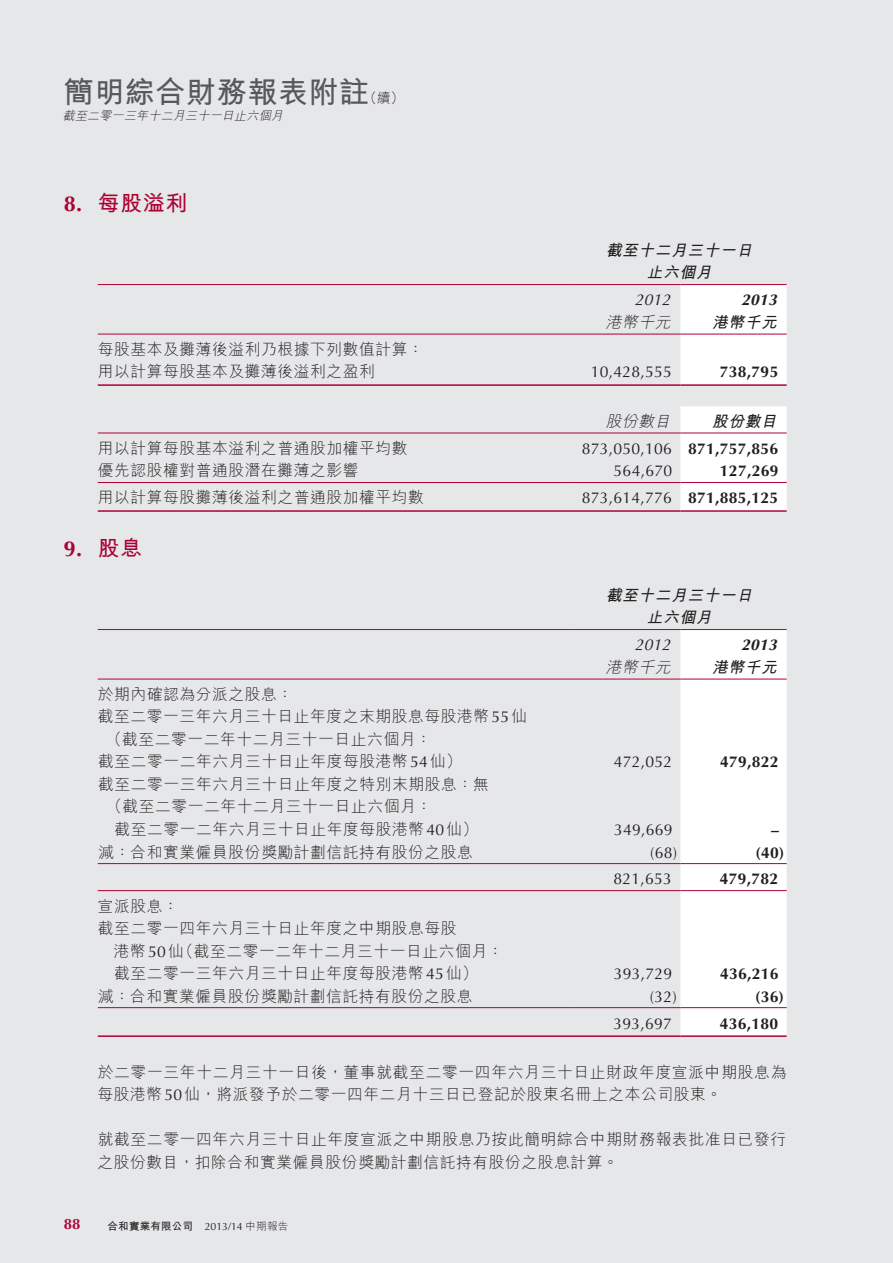
<style>
.page{position:relative;width:893px;height:1263px;background:#e6e7e9}
.page>*{position:absolute;margin:0;border:0;box-sizing:border-box;transform-origin:0 0}
.t1{font:700 30px "M Hei HK";letter-spacing:.02em;color:#57585a}
.t2{font:700 21.75px "M Hei HK";color:#ab0333}
.t3{font:700 21.75px "Optima LT Std";color:#ab0333}
.t4{font:300 15.75px/22.5px "M Hei HK";letter-spacing:.035em;color:#231f20}
.t5{font:15.75px "Optima LT Std";letter-spacing:.015em;color:#231f20}
.t6{font:700 15.75px "Optima LT Std";letter-spacing:.015em;color:#231f20}
.t7{font:italic 700 15.75px/22.5px "M Hei HK";color:#231f20;text-align:center}
.t8{font:italic 300 15.75px "M Hei HK";color:#231f20}
.t9{font:italic 15.75px "Optima LT Std";color:#231f20}
.t10{font:italic 700 15.75px "Optima LT Std";color:#231f20}
.t11{font:700 15px "Optima LT Std";color:#ab0333}
.t12{font:300 13.5px "M Hei HK";color:#231f20}
.t13{font:italic 300 12px "M Hei HK";color:#231f20}
.t14{font:700 10.5px "M Hei HK";letter-spacing:.02em;color:#231f20}
.s1{font-family:"Optima LT Std"}
.s2{font-weight:700}
.s3{font-family:"M Hei HK"}
.s4{font-family:"Optima LT Std";font-weight:400}
.s5{font-weight:300}
</style>
<div class="page">
<div style="left:680px;top:285px;width:107px;height:99px;background:#fff"></div>
<hr style="left:98px;top:284px;width:476px;height:1px;background:#ab0333">
<hr style="left:574px;top:284px;width:106px;height:1px;background:#ab0333">
<hr style="left:680px;top:284px;width:107px;height:1px;background:#ab0333">
<hr style="left:98px;top:334px;width:476px;height:1px;background:#ab0333">
<hr style="left:574px;top:334px;width:106px;height:1px;background:#ab0333">
<hr style="left:680px;top:334px;width:107px;height:1px;background:#ab0333">
<hr style="left:98px;top:384px;width:476px;height:2px;background:#ab0333">
<hr style="left:574px;top:384px;width:106px;height:2px;background:#ab0333">
<hr style="left:680px;top:384px;width:107px;height:2px;background:#ab0333">
<div style="left:680px;top:406px;width:107px;height:104px;background:#fff"></div>
<hr style="left:98px;top:433px;width:476px;height:1px;background:#ab0333">
<hr style="left:574px;top:433px;width:106px;height:1px;background:#ab0333">
<hr style="left:680px;top:433px;width:107px;height:1px;background:#ab0333">
<hr style="left:98px;top:482px;width:476px;height:1px;background:#ab0333">
<hr style="left:574px;top:482px;width:106px;height:1px;background:#ab0333">
<hr style="left:680px;top:482px;width:107px;height:1px;background:#ab0333">
<hr style="left:98px;top:510px;width:476px;height:2px;background:#ab0333">
<hr style="left:574px;top:510px;width:106px;height:2px;background:#ab0333">
<hr style="left:680px;top:510px;width:107px;height:2px;background:#ab0333">
<div style="left:680px;top:630px;width:107px;height:405px;background:#fff"></div>
<hr style="left:98px;top:629px;width:476px;height:1px;background:#ab0333">
<hr style="left:574px;top:629px;width:106px;height:1px;background:#ab0333">
<hr style="left:680px;top:629px;width:107px;height:1px;background:#ab0333">
<hr style="left:98px;top:679px;width:476px;height:1px;background:#ab0333">
<hr style="left:574px;top:679px;width:106px;height:1px;background:#ab0333">
<hr style="left:680px;top:679px;width:107px;height:1px;background:#ab0333">
<hr style="left:98px;top:863px;width:476px;height:1px;background:#ab0333">
<hr style="left:574px;top:863px;width:106px;height:1px;background:#ab0333">
<hr style="left:680px;top:863px;width:107px;height:1px;background:#ab0333">
<hr style="left:98px;top:890px;width:476px;height:1px;background:#ab0333">
<hr style="left:574px;top:890px;width:106px;height:1px;background:#ab0333">
<hr style="left:680px;top:890px;width:107px;height:1px;background:#ab0333">
<hr style="left:98px;top:1007px;width:476px;height:1px;background:#ab0333">
<hr style="left:574px;top:1007px;width:106px;height:1px;background:#ab0333">
<hr style="left:680px;top:1007px;width:107px;height:1px;background:#ab0333">
<hr style="left:98px;top:1035px;width:476px;height:2px;background:#ab0333">
<hr style="left:574px;top:1035px;width:106px;height:2px;background:#ab0333">
<hr style="left:680px;top:1035px;width:107px;height:2px;background:#ab0333">
<h1 class="t1" style="left:64px;top:71px;width:307px">簡明綜合財務報表附註</h1>
<p class="t12" style="left:364px;top:91px;width:42px">（續）</p>
<p class="t13" style="left:63px;top:109px;width:224px">截至二零一三年十二月三十一日止六個月</p>
<h2 class="t2" style="left:64px;top:187px;width:125px"><span class="s1">8.</span> 每股溢利</h2>
<p class="t4" style="left:98px;top:338px;width:327px">每股基本及攤薄後溢利乃根據下列數值計算：用以計算每股基本及攤薄後溢利之盈利</p>
<p class="t7" style="left:606px;top:237px;width:152px">截至十二月三十一日止六個月</p>
<p class="t9" style="left:635px;top:291px;width:41px">2012</p>
<p class="t10" style="left:741px;top:291px;width:41px">2013</p>
<p class="t8" style="left:606px;top:314px;width:70px">港幣千元</p>
<p class="t7" style="left:712px;top:310px;width:71px">港幣千元</p>
<p class="t5" style="left:591px;top:363px;width:83px">10,428,555</p>
<p class="t6" style="left:720px;top:363px;width:60px">738,795</p>
<p class="t8" style="left:606px;top:413px;width:70px">股份數目</p>
<p class="t7" style="left:712px;top:408px;width:71px">股份數目</p>
<p class="t4" style="left:98px;top:437px;width:311px">用以計算每股基本溢利之普通股加權平均數</p>
<p class="t5" style="left:582px;top:439px;width:198px">873,050,106 <span class="s2">871,757,856</span></p>
<p class="t4" style="left:98px;top:459px;width:262px">優先認股權對普通股潛在攤薄之影響</p>
<p class="t5" style="left:614px;top:462px;width:60px">564,670</p>
<p class="t6" style="left:720px;top:462px;width:60px">127,269</p>
<p class="t4" style="left:98px;top:486px;width:328px">用以計算每股攤薄後溢利之普通股加權平均數</p>
<p class="t5" style="left:582px;top:489px;width:198px">873,614,776 <span class="s2">871,885,125</span></p>
<h2 class="t3" style="left:64px;top:536px;width:80px">9. <span class="s3">股息</span></h2>
<p class="t7" style="left:606px;top:582px;width:152px">截至十二月三十一日止六個月</p>
<p class="t9" style="left:635px;top:636px;width:41px">2012</p>
<p class="t10" style="left:741px;top:636px;width:41px">2013</p>
<p class="t8" style="left:606px;top:659px;width:70px">港幣千元</p>
<p class="t7" style="left:712px;top:654px;width:71px">港幣千元</p>
<p class="t4" style="left:98px;top:683px;width:197px">於期內確認為分派之股息：</p>
<p class="t4" style="left:98px;top:705px;width:431px">截至二零一三年六月三十日止年度之末期股息每股港幣<span class="s4">55</span>仙</p>
<p class="t4" style="left:106px;top:728px;width:327px">（截至二零一二年十二月三十一日止六個月：</p>
<p class="t4" style="left:98px;top:750px;width:365px">截至二零一二年六月三十日止年度每股港幣<span class="s4">54</span>仙）</p>
<p class="t5" style="left:614px;top:753px;width:60px">472,052</p>
<p class="t6" style="left:720px;top:753px;width:60px">479,822</p>
<p class="t4" style="left:98px;top:773px;width:392px">截至二零一三年六月三十日止年度之特別末期股息：無</p>
<p class="t4" style="left:106px;top:795px;width:327px">（截至二零一二年十二月三十一日止六個月：</p>
<p class="t4" style="left:114px;top:818px;width:365px">截至二零一二年六月三十日止年度每股港幣<span class="s4">40</span>仙）</p>
<p class="t5" style="left:614px;top:820px;width:60px">349,669</p>
<p class="t6" style="left:771px;top:820px;width:9px">–</p>
<p class="t4" style="left:99px;top:840px;width:376px">減：合和實業僱員股份獎勵計劃信託持有股份之股息</p>
<p class="t5" style="left:650px;top:843px;width:29px">(68)</p>
<p class="t6" style="left:755px;top:843px;width:30px">(40)</p>
<p class="t5" style="left:613px;top:870px;width:60px">821,653</p>
<p class="t6" style="left:720px;top:870px;width:60px">479,782</p>
<p class="t4" style="left:98px;top:894px;width:82px">宣派股息：</p>
<p class="t4" style="left:98px;top:917px;width:360px">截至二零一四年六月三十日止年度之中期股息每股</p>
<p class="t4" style="left:114px;top:939px;width:391px">港幣<span class="s4">50</span>仙（截至二零一二年十二月三十一日止六個月：</p>
<p class="t4" style="left:114px;top:962px;width:365px">截至二零一三年六月三十日止年度每股港幣<span class="s4">45</span>仙）</p>
<p class="t5" style="left:614px;top:964px;width:60px">393,729</p>
<p class="t6" style="left:720px;top:964px;width:60px">436,216</p>
<p class="t4" style="left:98px;top:984px;width:376px">減：合和實業僱員股份獎勵計劃信託持有股份之股息</p>
<p class="t5" style="left:650px;top:987px;width:29px">(32)</p>
<p class="t6" style="left:755px;top:987px;width:30px">(36)</p>
<p class="t5" style="left:613px;top:1014px;width:60px">393,697</p>
<p class="t6" style="left:720px;top:1014px;width:60px">436,180</p>
<p class="t4" style="left:98px;top:1061px;width:690px">於二零一三年十二月三十一日後，董事就截至二零一四年六月三十日止財政年度宣派中期股息為每股港幣<span class="s4">50</span>仙，將派發予於二零一四年二月十三日已登記於股東名冊上之本公司股東。</p>
<p class="t4" style="left:98px;top:1128px;width:690px">就截至二零一四年六月三十日止年度宣派之中期股息乃按此簡明綜合中期財務報表批准日已發行之股份數目，扣除合和實業僱員股份獎勵計劃信託持有股份之股息計算。</p>
<p class="t11" style="left:64px;top:1215px;width:18px">88</p>
<p class="t14" style="left:108px;top:1218px;width:182px">合和實業有限公司 <span class="s4">2013/14</span> <span class="s5">中期報告</span></p>
</div>
